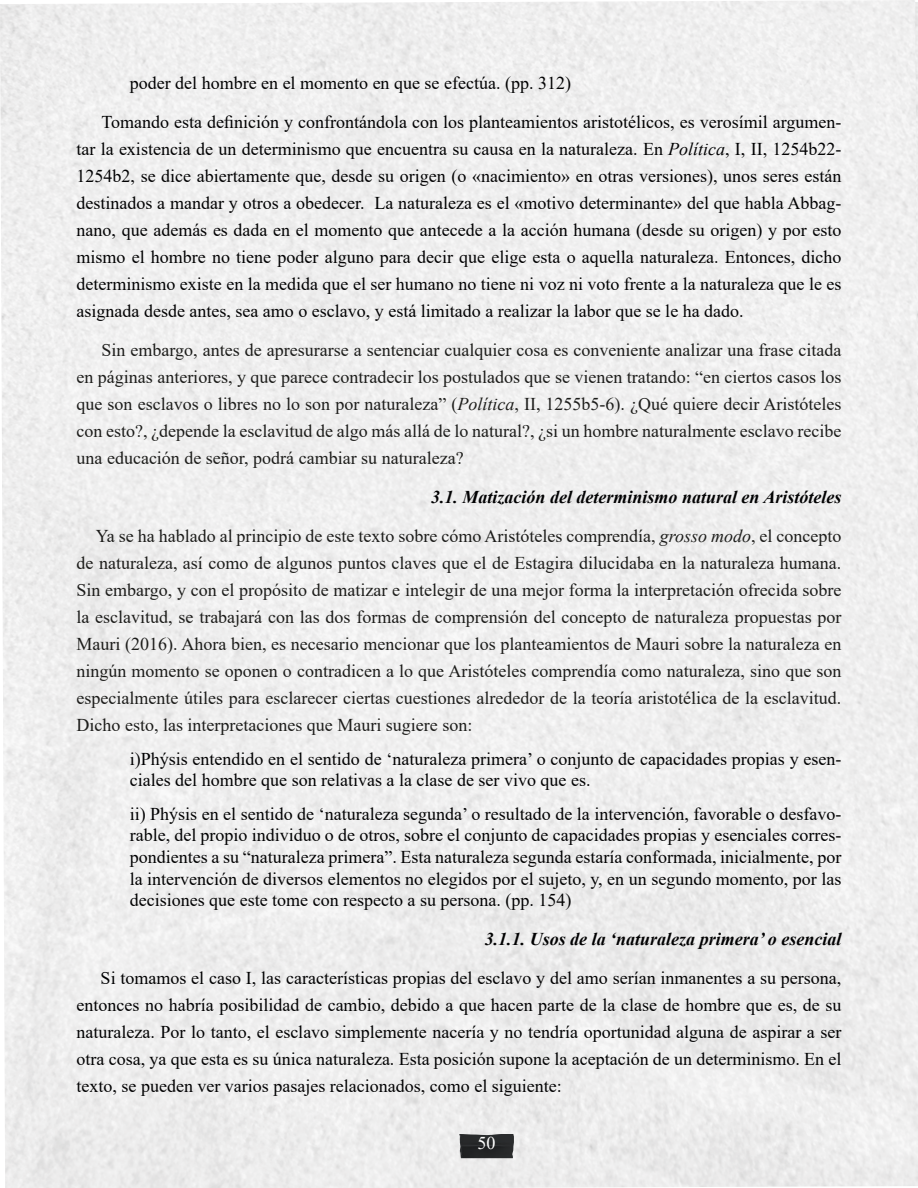
<style>
.page{position:relative;width:918px;height:1188px;background:#fff}
.page>*{position:absolute;margin:0;border:0;box-sizing:border-box;transform-origin:0 0}
.Default{font:18px/27px "Times New Roman";color:#020203;text-align:justify}
.Default-2{font:18px/27px "Times New Roman";color:#1d1d1b;text-align:justify}
.Default-3{font:italic 700 18px "Times New Roman";color:#020203}
.t1{font:18px "Times New Roman";color:#fff}
.s1{font-style:italic}
</style>
<div class="page">
<img style="left:461px;top:1152px;width:53px;height:6px">
<svg style="left:459px;top:1134px;width:55px;height:18px"></svg>
<img style="left:459px;top:1135px;width:2px;height:23px">
<p class="Default" style="left:130px;top:69px;width:443px">poder del hombre en el momento en que se efectúa. (pp. 312)</p>
<p class="Default" style="left:77px;top:108px;width:766px;text-indent:25px">Tomando esta definición y confrontándola con los planteamientos aristotélicos, es verosímil argumen&shy;tar la existencia de un determinismo que encuentra su causa en la naturaleza. En <span class="s1">Política</span>, I, II, 1254b22- 1254b2, se dice abiertamente que, desde su origen (o «nacimiento» en otras versiones), unos seres están destinados a mandar y otros a obedecer. La naturaleza es el «motivo determinante» del que habla Abbag&shy;nano, que además es dada en el momento que antecede a la acción humana (desde su origen) y por esto mismo el hombre no tiene poder alguno para decir que elige esta o aquella naturaleza. Entonces, dicho determinismo existe en la medida que el ser humano no tiene ni voz ni voto frente a la naturaleza que le es asignada desde antes, sea amo o esclavo, y está limitado a realizar la labor que se le ha dado.</p>
<p class="Default-2" style="left:77px;top:336px;width:766px;text-indent:25px">Sin embargo, antes de apresurarse a sentenciar cualquier cosa es conveniente analizar una frase citada en páginas anteriores, y que parece contradecir los postulados que se vienen tratando: “en ciertos casos los que son esclavos o libres no lo son por naturaleza” (<span class="s1">Política</span>, II, 1255b5-6). ¿Qué quiere decir Aristóteles con esto?, ¿depende la esclavitud de algo más allá de lo natural?, ¿si un hombre naturalmente esclavo recibe una educación de señor, podrá cambiar su naturaleza?</p>
<p class="Default-3" style="left:431px;top:484px;width:412px">3.1. Matización del determinismo natural en Aristóteles</p>
<p class="Default-2" style="left:77px;top:522px;width:766px;text-indent:19px">Ya se ha hablado al principio de este texto sobre cómo Aristóteles comprendía, <span class="s1">grosso modo</span>, el concepto de naturaleza, así como de algunos puntos claves que el de Estagira dilucidaba en la naturaleza humana.<br>Sin embargo, y con el propósito de matizar e intelegir de una mejor forma la interpretación ofrecida sobre la esclavitud, se trabajará con las dos formas de comprensión del concepto de naturaleza propuestas por Mauri (2016). Ahora bien, es necesario mencionar que los planteamientos de Mauri sobre la naturaleza en ningún momento se oponen o contradicen a lo que Aristóteles comprendía como naturaleza, sino que son especialmente útiles para esclarecer ciertas cuestiones alrededor de la teoría aristotélica de la esclavitud.<br>Dicho esto, las interpretaciones que Mauri sugiere son:</p>
<p class="Default" style="left:130px;top:747px;width:713px;line-height:21.6px">i)Phýsis entendido en el sentido de ‘naturaleza primera’ o conjunto de capacidades propias y esen&shy;ciales del hombre que son relativas a la clase de ser vivo que es.</p>
<p class="Default" style="left:130px;top:802px;width:713px;line-height:21.6px">ii) Phýsis en el sentido de ‘naturaleza segunda’ o resultado de la intervención, favorable o desfavo&shy;rable, del propio individuo o de otros, sobre el conjunto de capacidades propias y esenciales corres&shy;pondientes a su “naturaleza primera”. Esta naturaleza segunda estaría conformada, inicialmente, por la intervención de diversos elementos no elegidos por el sujeto, y, en un segundo momento, por las decisiones que este tome con respecto a su persona. (pp. 154)</p>
<p class="Default-3" style="left:485px;top:927px;width:358px">3.1.1. Usos de la ‘naturaleza primera’ o esencial</p>
<p class="Default" style="left:77px;top:964px;width:766px;text-indent:24px">Si tomamos el caso I, las características propias del esclavo y del amo serían inmanentes a su persona, entonces no habría posibilidad de cambio, debido a que hacen parte de la clase de hombre que es, de su naturaleza. Por lo tanto, el esclavo simplemente nacería y no tendría oportunidad alguna de aspirar a ser otra cosa, ya que esta es su única naturaleza. Esta posición supone la aceptación de un determinismo. En el texto, se pueden ver varios pasajes relacionados, como el siguiente:</p>
<p class="t1" style="left:477px;top:1130px;width:19px">50</p>
</div>
